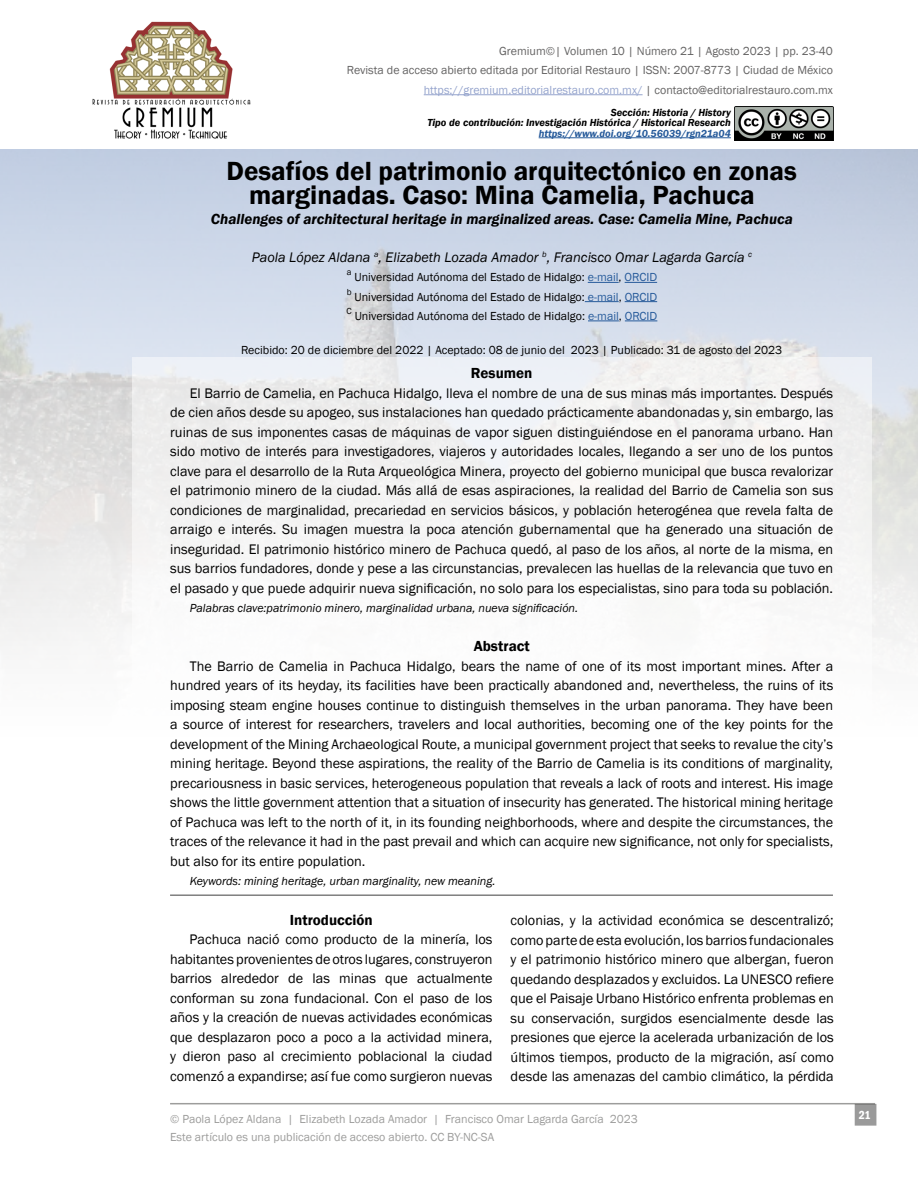
<style>
.page{position:relative;width:918px;height:1188px;background:#fff}
.page>*{position:absolute;margin:0;border:0;box-sizing:border-box;transform-origin:0 0}
.t1{font:600 27px/24px "Franklin Gothic";color:#000}
.t2{font:italic 600 15px "Franklin Gothic";color:#000}
.t3{font:600 15px "Franklin Gothic";color:#000}
.t4{font:14.25px/19.5px "Franklin Gothic";color:#000;text-align:justify}
.t5{font:italic 14.25px "Franklin Gothic";color:#000}
.t6{font:12px "Franklin Gothic";color:#000}
.t7{font:12px/19.5px "Franklin Gothic";color:#646363;text-align:right}
.t8{font:12px/18px "Franklin Gothic";color:#9d9d9c}
.t9{font:italic 12px "Franklin Gothic";color:#000}
.t10{font:600 condensed 12px "Franklin Gothic";color:#fff}
.t11{font:italic 600 10.5px/10.5px "Franklin Gothic";color:#000;text-align:right}
.t12{font:italic 600 10.5px "Franklin Gothic";color:#275b9b}
.t13{font:9px "Franklin Gothic";color:#000}
.s1{color:#95a4cd}
.s2{color:#275b9b}
</style>
<div class="page">
<hr style="left:424px;top:94px;width:219px;height:1px;background:#95a4cd">
<hr style="left:170px;top:1103px;width:705px;height:1px;background:#9d9d9c">
<div style="left:855px;top:1105px;width:21px;height:20px;background:#9a9a9a"></div>
<img style="left:92px;top:21px;width:159px;height:118px">
<img style="left:734px;top:106px;width:99px;height:35px">
<hr style="left:588px;top:282px;width:31px;height:1px;background:#275b9b">
<hr style="left:625px;top:282px;width:32px;height:1px;background:#275b9b">
<hr style="left:585px;top:301px;width:34px;height:1px;background:#275b9b">
<hr style="left:625px;top:301px;width:32px;height:1px;background:#275b9b">
<hr style="left:588px;top:321px;width:31px;height:1px;background:#275b9b">
<hr style="left:625px;top:321px;width:32px;height:1px;background:#275b9b">
<hr style="left:539px;top:138px;width:192px;height:1px;background:#275b9b">
<p class="t7" style="left:347px;top:41px;width:488px">Gremium©| Volumen 10 | Número 21 | Agosto 2023 | pp. 23-40<br>Revista de acceso abierto editada por Editorial Restauro | ISSN: 2007-8773 | Ciudad de México <span class="s1">https://gremium.editorialrestauro.com.mx/</span> | contacto@editorialrestauro.com.mx</p>
<p class="t11" style="left:427px;top:107px;width:305px">Sección: Historia / History<br>Tipo de contribución: Investigación Histórica / Historical Research</p>
<p class="t12" style="left:539px;top:127px;width:194px">https://www.doi.org/10.56039/rgn21a04</p>
<h1 class="t1" style="left:249px;top:160px;width:549px;text-indent:-22px">Desafíos del patrimonio arquitectónico en zonas marginadas. Caso: Mina Camelia, Pachuca</h1>
<p class="t2" style="left:211px;top:209px;width:583px">Challenges of architectural heritage in marginalized areas. Case: Camelia Mine, Pachuca</p>
<p class="t5" style="left:252px;top:249px;width:502px">Paola López Aldana <sup>a</sup>, Elizabeth Lozada Amador <sup>b</sup>, Francisco Omar Lagarda García <sup>c</sup></p>
<p class="t13" style="left:347px;top:267px;width:6px">a</p>
<p class="t6" style="left:355px;top:270px;width:304px">Universidad Autónoma del Estado de Hidalgo: <span class="s2">e-mail</span>, <span class="s2">ORCID</span></p>
<p class="t13" style="left:347px;top:286px;width:6px">b</p>
<p class="t6" style="left:355px;top:289px;width:304px">Universidad Autónoma del Estado de Hidalgo: <span class="s2">e-mail</span>, <span class="s2">ORCID</span></p>
<p class="t13" style="left:347px;top:305px;width:7px">C</p>
<p class="t6" style="left:355px;top:309px;width:304px">Universidad Autónoma del Estado de Hidalgo: <span class="s2">e-mail</span>, <span class="s2">ORCID</span></p>
<p class="t6" style="left:241px;top:343px;width:543px">Recibido: 20 de diciembre del 2022 | Aceptado: 08 de junio del 2023 | Publicado: 31 de agosto del 2023</p>
<p class="t3" style="left:471px;top:364px;width:63px">Resumen</p>
<p class="t4" style="left:170px;top:384px;width:665px;text-indent:20px">El Barrio de Camelia, en Pachuca Hidalgo, lleva el nombre de una de sus minas más importantes. Después de cien años desde su apogeo, sus instalaciones han quedado prácticamente abandonadas y, sin embargo, las ruinas de sus imponentes casas de máquinas de vapor siguen distinguiéndose en el panorama urbano. Han sido motivo de interés para investigadores, viajeros y autoridades locales, llegando a ser uno de los puntos clave para el desarrollo de la Ruta Arqueológica Minera, proyecto del gobierno municipal que busca revalorizar el patrimonio minero de la ciudad. Más allá de esas aspiraciones, la realidad del Barrio de Camelia son sus condiciones de marginalidad, precariedad en servicios básicos, y población heterogénea que revela falta de arraigo e interés. Su imagen muestra la poca atención gubernamental que ha generado una situación de inseguridad. El patrimonio histórico minero de Pachuca quedó, al paso de los años, al norte de la misma, en sus barrios fundadores, donde y pese a las circunstancias, prevalecen las huellas de la relevancia que tuvo en el pasado y que puede adquirir nueva significación, no solo para los especialistas, sino para toda su población.</p>
<p class="t9" style="left:190px;top:601px;width:390px">Palabras clave:patrimonio minero, marginalidad urbana, nueva significación.</p>
<p class="t3" style="left:474px;top:637px;width:58px">Abstract</p>
<p class="t4" style="left:170px;top:657px;width:665px;text-indent:20px">The Barrio de Camelia in Pachuca Hidalgo, bears the name of one of its most important mines. After a hundred years of its heyday, its facilities have been practically abandoned and, nevertheless, the ruins of its imposing steam engine houses continue to distinguish themselves in the urban panorama. They have been a source of interest for researchers, travelers and local authorities, becoming one of the key points for the development of the Mining Archaeological Route, a municipal government project that seeks to revalue the city’s mining heritage. Beyond these aspirations, the reality of the Barrio de Camelia is its conditions of marginality, precariousness in basic services, heterogeneous population that reveals a lack of roots and interest. His image shows the little government attention that a situation of insecurity has generated. The historical mining heritage of Pachuca was left to the north of it, in its founding neighborhoods, where and despite the circumstances, the traces of the relevance it had in the past prevail and which can acquire new significance, not only for specialists, but also for its entire population.</p>
<p class="t9" style="left:190px;top:874px;width:307px">Keywords: mining heritage, urban marginality, new meaning.</p>
<p class="t3" style="left:290px;top:911px;width:84px">Introducción</p>
<p class="t4" style="left:170px;top:930px;width:324px;text-indent:20px">Pachuca nació como producto de la minería, los habitantes provenientes de otros lugares, construyeron barrios alrededor de las minas que actualmente conforman su zona fundacional. Con el paso de los años y la creación de nuevas actividades económicas que desplazaron poco a poco a la actividad minera, y dieron paso al crecimiento poblacional la ciudad comenzó a expandirse; así fue como surgieron nuevas</p>
<p class="t4" style="left:511px;top:911px;width:325px">colonias, y la actividad económica se descentralizó; como parte de esta evolución, los barrios fundacionales y el patrimonio histórico minero que albergan, fueron quedando desplazados y excluidos. La UNESCO refiere que el Paisaje Urbano Histórico enfrenta problemas en su conservación, surgidos esencialmente desde las presiones que ejerce la acelerada urbanización de los últimos tiempos, producto de la migración, así como desde las amenazas del cambio climático, la pérdida</p>
<p class="t8" style="left:170px;top:1111px;width:469px">© Paola López Aldana | Elizabeth Lozada Amador | Francisco Omar Lagarda García 2023<br>Este artículo es una publicación de acceso abierto. CC BY-NC-SA</p>
<p class="t10" style="left:859px;top:1107px;width:13px">21</p>
</div>
